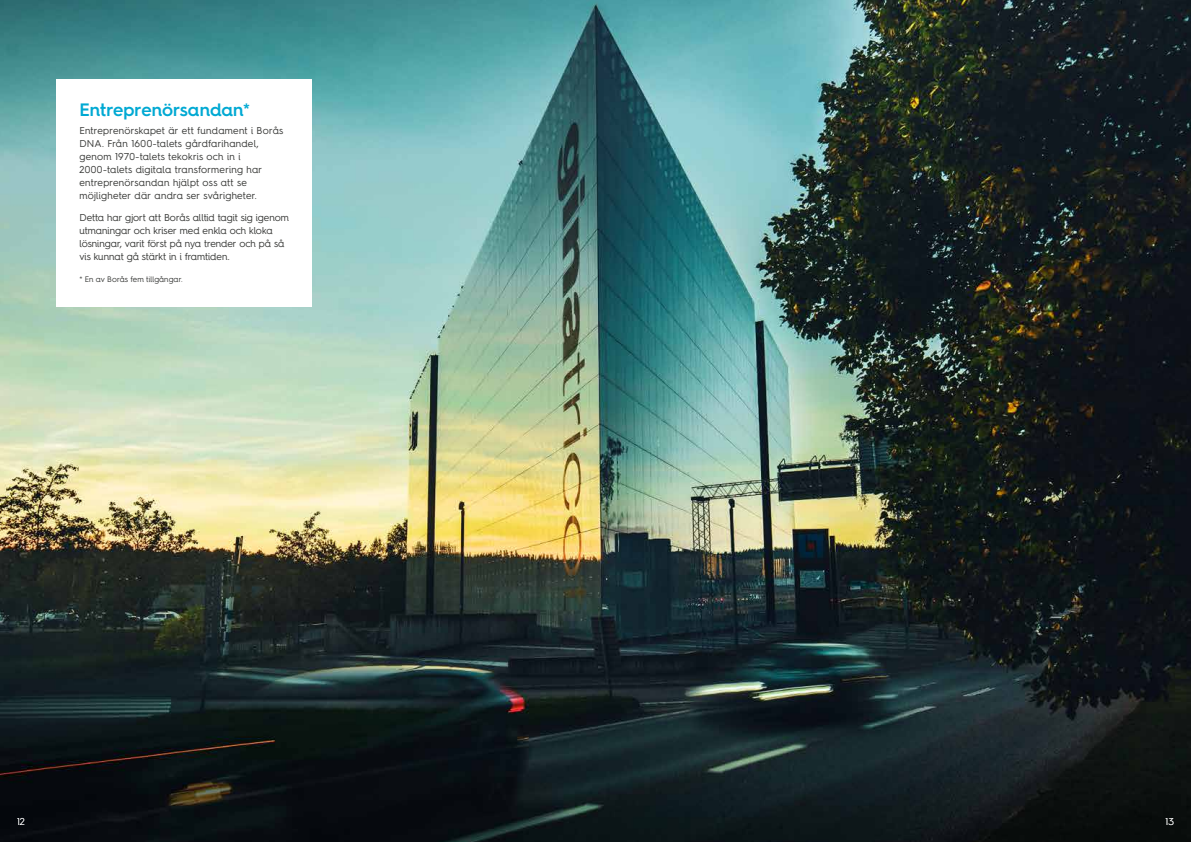
<style>
.page{position:relative;width:1191px;height:842px;background:#fff}
.page>*{position:absolute;margin:0;border:0;box-sizing:border-box;transform-origin:0 0}
.t1{font:600 18px "Hurme Geometric Sans 4";color:#00a9d3}
.t2{font:10px/13px "Hurme Geometric Sans 4";letter-spacing:.005em;color:#383937}
.t3{font:300 10px "Hurme Geometric Sans 4";color:#fff}
.t4{font:8px "Hurme Geometric Sans 4";letter-spacing:.005em;color:#383937}
</style>
<div class="page">
<img style="left:0;top:0;width:1191px;height:842px">
<div style="left:57px;top:79px;width:255px;height:228px;background:#fff"></div>
<h1 class="t1" style="left:79px;top:97px;width:172px">Entreprenörsandan*</h1>
<p class="t2" style="left:79px;top:124px;width:205px">Entreprenörskapet är ett fundament i Borås DNA. Från 1600-talets gårdfarihandel, genom 1970-talets tekokris och in i 2000-talets digitala transformering har entreprenörsandan hjälpt oss att se möjligheter där andra ser svårigheter.</p>
<p class="t2" style="left:79px;top:211px;width:211px">Detta har gjort att Borås alltid tagit sig igenom utmaningar och kriser med enkla och kloka lösningar, varit först på nya trender och på så vis kunnat gå stärkt in i framtiden.</p>
<p class="t4" style="left:79px;top:273px;width:105px">* En av Borås fem tillgångar.</p>
<p class="t3" style="left:17px;top:815px;width:9px">12</p>
<p class="t3" style="left:1165px;top:815px;width:10px">13</p>
</div>
